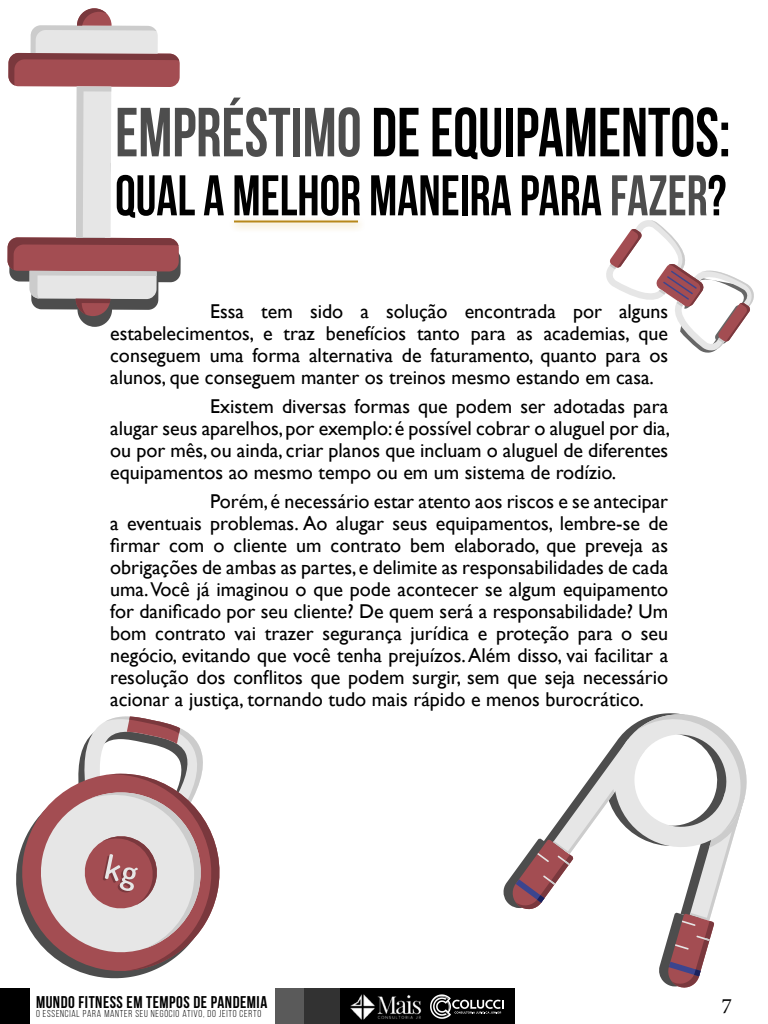
<style>
.page{position:relative;width:768px;height:1024px;background:#fff}
.page>*{position:absolute;margin:0;border:0;box-sizing:border-box;transform-origin:0 0}
.t1{font:700 69.3px "Bebas Neue";color:#000;scale:.91 1}
.t2{font:700 57.2px "Bebas Neue";color:#000;scale:.91 1}
.t3{font:22px "Minion Pro";color:#000}
.t4{font:20px/22px "Gill Sans";color:#000;text-align:justify}
.t5{font:700 17px "Bebas Neue";letter-spacing:.03em;color:#000}
.t6{font:10px "Bebas Neue";letter-spacing:.075em;color:#000}
.s1{color:#4d4d4d}
</style>
<div class="page">
<div style="left:275px;top:988px;width:240px;height:36px;background:#000"></div>
<div style="left:0;top:988px;width:30px;height:36px;background:#000"></div>
<svg style="left:430px;top:994px;width:74px;height:25px"></svg>
<img style="left:350px;top:994px;width:72px;height:26px">
<div style="left:275px;top:988px;width:65px;height:36px;background:#323232"></div>
<div style="left:275px;top:988px;width:29px;height:36px;background:#5a5a5a"></div>
<svg style="left:16px;top:823px;width:136px;height:156px"></svg>
<svg style="left:34px;top:716px;width:186px;height:255px"></svg>
<svg style="left:78px;top:256px;width:103px;height:71px"></svg>
<svg style="left:8px;top:8px;width:172px;height:308px"></svg>
<svg style="left:511px;top:713px;width:236px;height:275px"></svg>
<svg style="left:606px;top:220px;width:148px;height:133px"></svg>
<div style="left:228px;top:215px;width:139px;height:18px;background:#c9961a;opacity:.5"></div>
<hr style="left:234px;top:221px;width:124px;height:2px;background:#b7881b">
<h1 class="t1" style="left:115px;top:94px;width:678px"><span class="s1">EMPRÉSTIMO</span> DE EQUIPAMENTOS:</h1>
<h2 class="t2" style="left:115px;top:164px;width:673px">QUAL A MELHOR MANEIRA PARA <span class="s1">FAZER</span>?</h2>
<p class="t4" style="left:110px;top:300px;width:560px;text-indent:100px">Essa tem sido a solução encontrada por alguns estabelecimentos, e traz benefícios tanto para as academias, que conseguem uma forma alternativa de faturamento, quanto para os alunos, que conseguem manter os treinos mesmo estando em casa.</p>
<p class="t4" style="left:110px;top:395px;width:562px;text-indent:100px">Existem diversas formas que podem ser adotadas para alugar seus aparelhos, por exemplo: é possível cobrar o aluguel por dia, ou por mês, ou ainda, criar planos que incluam o aluguel de diferentes equipamentos ao mesmo tempo ou em um sistema de rodízio.</p>
<p class="t4" style="left:110px;top:490px;width:560px;text-indent:100px">Porém, é necessário estar atento aos riscos e se antecipar a eventuais problemas. Ao alugar seus equipamentos, lembre-se de firmar com o cliente um contrato bem elaborado, que preveja as obrigações de ambas as partes, e delimite as responsabilidades de cada uma. Você já imaginou o que pode acontecer se algum equipamento for danificado por seu cliente? De quem será a responsabilidade? Um bom contrato vai trazer segurança jurídica e proteção para o seu negócio, evitando que você tenha prejuízos. Além disso, vai facilitar a resolução dos conflitos que podem surgir, sem que seja necessário acionar a justiça, tornando tudo mais rápido e menos burocrático.</p>
<p class="t5" style="left:36px;top:993px;width:233px">MUNDO FITNESS EM TEMPOS DE PANDEMIA</p>
<p class="t6" style="left:36px;top:1009px;width:227px">O ESSENCIAL PARA MANTER SEU NEGÓCIO ATIVO, DO JEITO CERTO</p>
<p class="t3" style="left:721px;top:991px;width:12px">7</p>
</div>
